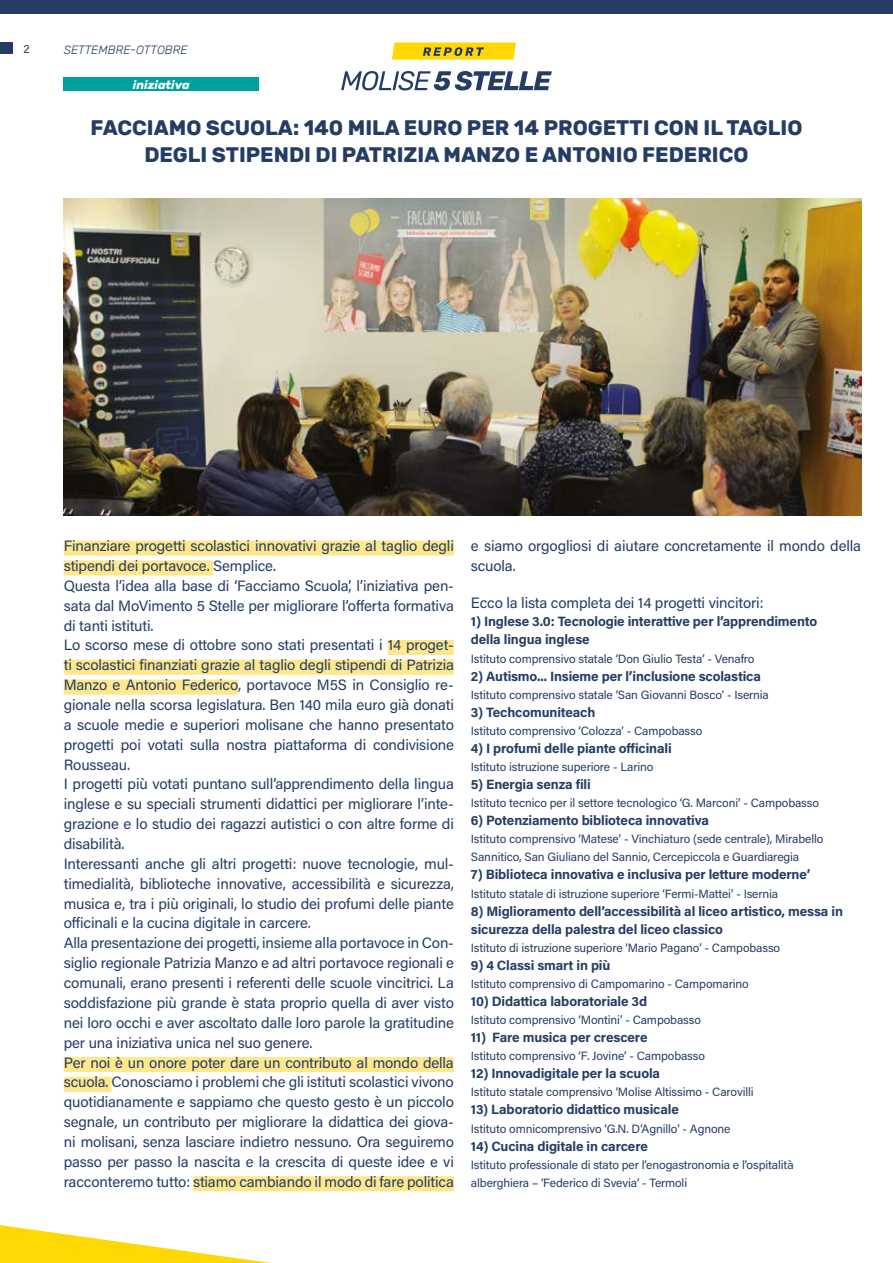
<style>
.page{position:relative;width:893px;height:1263px;background:#fff}
.page>*{position:absolute;margin:0;border:0;box-sizing:border-box;transform-origin:0 0}
.t1{font:700 21px/27px "Rubik";color:#253d65;text-align:center}
.t2{font:15px/19.8px "Acumin Pro";letter-spacing:-.01em;color:#253d65}
.t3{font:700 13.5px/18.1px "Acumin Pro";letter-spacing:-.01em;color:#253d65}
.t4{font:12px/18px "Acumin Pro";letter-spacing:-.01em;color:#253d65}
.t5{font:italic 300 12px "Rubik";color:#253d65}
.t6{font:italic 700 12px "Rubik";color:#fff}
</style>
<div class="page">
<div style="left:0;top:0;width:893px;height:14px;background:#253d65"></div>
<svg style="left:0;top:1225px;width:271px;height:38px"></svg>
<div style="left:0;top:43px;width:13px;height:11px;background:#253d65"></div>
<svg style="left:392px;top:43px;width:124px;height:17px;background:#e6c71a"></svg>
<svg style="left:341px;top:71px;width:211px;height:19px"></svg>
<div style="left:64px;top:541px;width:390px;height:15px;background:#ffe78b"></div>
<div style="left:64px;top:560px;width:149px;height:15px;background:#ffe78b"></div>
<div style="left:388px;top:640px;width:66px;height:15px;background:#ffe78b"></div>
<div style="left:64px;top:660px;width:390px;height:15px;background:#ffe78b"></div>
<div style="left:64px;top:680px;width:174px;height:15px;background:#ffe78b"></div>
<div style="left:64px;top:1057px;width:390px;height:15px;background:#ffe78b"></div>
<div style="left:64px;top:1077px;width:48px;height:15px;background:#ffe78b"></div>
<div style="left:193px;top:1176px;width:261px;height:15px;background:#ffe78b"></div>
<img style="left:64px;top:198px;width:797px;height:318px">
<div style="left:64px;top:77px;width:195px;height:14px;background:#00a19a"></div>
<p class="t4" style="left:23px;top:39px;width:8px">2</p>
<p class="t5" style="left:64px;top:43px;width:125px">SETTEMBRE-OTTOBRE</p>
<p class="t6" style="left:133px;top:77px;width:58px">iniziativa</p>
<h1 class="t1" style="left:90px;top:114px;width:713px">FACCIAMO SCUOLA: 140 MILA EURO PER 14 PROGETTI CON IL TAGLIO<br>DEGLI STIPENDI DI PATRIZIA MANZO E ANTONIO FEDERICO</h1>
<p class="t2" style="left:64px;top:535px;width:392px">Finanziare progetti scolastici innovativi grazie al taglio degli stipendi dei portavoce. Semplice.<br>Questa l’idea alla base di ‘Facciamo Scuola’, l’iniziativa pen&shy;sata dal MoVimento 5 Stelle per migliorare l’offerta formativa di tanti istituti.<br>Lo scorso mese di ottobre sono stati presentati i 14 proget&shy;ti scolastici finanziati grazie al taglio degli stipendi di Patrizia Manzo e Antonio Federico, portavoce M5S in Consiglio re&shy;gionale nella scorsa legislatura. Ben 140 mila euro già donati a scuole medie e superiori molisane che hanno presentato progetti poi votati sulla nostra piattaforma di condivisione Rousseau.<br>I progetti più votati puntano sull’apprendimento della lingua inglese e su speciali strumenti didattici per migliorare l’inte&shy;grazione e lo studio dei ragazzi autistici o con altre forme di disabilità.<br>Interessanti anche gli altri progetti: nuove tecnologie, mul&shy;timedialità, biblioteche innovative, accessibilità e sicurezza, musica e, tra i più originali, lo studio dei profumi delle piante officinali e la cucina digitale in carcere.<br>Alla presentazione dei progetti, insieme alla portavoce in Con&shy;siglio regionale Patrizia Manzo e ad altri portavoce regionali e comunali, erano presenti i referenti delle scuole vincitrici. La soddisfazione più grande è stata proprio quella di aver visto nei loro occhi e aver ascoltato dalle loro parole la gratitudine per una iniziativa unica nel suo genere.<br>Per noi è un onore poter dare un contributo al mondo della scuola. Conosciamo i problemi che gli istituti scolastici vivono quotidianamente e sappiamo che questo gesto è un piccolo segnale, un contributo per migliorare la didattica dei giova&shy;ni molisani, senza lasciare indietro nessuno. Ora seguiremo passo per passo la nascita e la crescita di queste idee e vi racconteremo tutto: stiamo cambiando il modo di fare politica</p>
<p class="t2" style="left:471px;top:535px;width:392px">e siamo orgogliosi di aiutare concretamente il mondo della scuola.</p>
<p class="t2" style="left:471px;top:592px;width:294px">Ecco la lista completa dei 14 progetti vincitori:</p>
<p class="t3" style="left:471px;top:612px;width:348px">1) Inglese 3.0: Tecnologie interattive per l’apprendimento della lingua inglese</p>
<p class="t4" style="left:471px;top:649px;width:285px">Istituto comprensivo statale ‘Don Giulio Testa’ - Venafro</p>
<p class="t3" style="left:471px;top:666px;width:291px">2) Autismo... Insieme per l’inclusione scolastica</p>
<p class="t4" style="left:471px;top:685px;width:299px">Istituto comprensivo statale ‘San Giovanni Bosco’ - Isernia</p>
<p class="t3" style="left:471px;top:702px;width:126px">3) Techcomuniteach</p>
<p class="t4" style="left:471px;top:721px;width:233px">Istituto comprensivo ‘Colozza’ - Campobasso</p>
<p class="t3" style="left:471px;top:738px;width:202px">4) I profumi delle piante officinali</p>
<p class="t4" style="left:471px;top:757px;width:184px">Istituto istruzione superiore - Larino</p>
<p class="t3" style="left:471px;top:775px;width:121px">5) Energia senza fili</p>
<p class="t4" style="left:471px;top:793px;width:350px">Istituto tecnico per il settore tecnologico ‘G. Marconi’ - Campobasso</p>
<p class="t3" style="left:471px;top:811px;width:240px">6) Potenziamento biblioteca innovativa</p>
<p class="t4" style="left:471px;top:830px;width:354px">Istituto comprensivo ‘Matese’ - Vinchiaturo (sede centrale), Mirabello<br>Sannitico, San Giuliano del Sannio, Cercepiccola e Guardiaregia</p>
<p class="t3" style="left:471px;top:865px;width:341px">7) Biblioteca innovativa e inclusiva per letture moderne’</p>
<p class="t4" style="left:471px;top:884px;width:309px">Istituto statale di istruzione superiore ‘Fermi-Mattei’ - Isernia</p>
<p class="t3" style="left:471px;top:901px;width:374px">8) Miglioramento dell’accessibilità al liceo artistico, messa in sicurezza della palestra del liceo classico</p>
<p class="t4" style="left:471px;top:938px;width:311px">Istituto di istruzione superiore ‘Mario Pagano’ - Campobasso</p>
<p class="t3" style="left:471px;top:955px;width:141px">9) 4 Classi smart in più</p>
<p class="t4" style="left:471px;top:974px;width:279px">Istituto comprensivo di Campomarino - Campomarino</p>
<p class="t3" style="left:471px;top:991px;width:178px">10) Didattica laboratoriale 3d</p>
<p class="t4" style="left:471px;top:1010px;width:232px">Istituto comprensivo ‘Montini’ - Campobasso</p>
<p class="t3" style="left:471px;top:1028px;width:178px">11) Fare musica per crescere</p>
<p class="t4" style="left:471px;top:1046px;width:236px">Istituto comprensivo ‘F. Jovine’ - Campobasso</p>
<p class="t3" style="left:471px;top:1064px;width:191px">12) Innovadigitale per la scuola</p>
<p class="t4" style="left:471px;top:1083px;width:284px">Istituto statale comprensivo ‘Molise Altissimo - Carovilli</p>
<p class="t3" style="left:471px;top:1100px;width:209px">13) Laboratorio didattico musicale</p>
<p class="t4" style="left:471px;top:1119px;width:261px">Istituto omnicomprensivo ‘G.N. D’Agnillo’ - Agnone</p>
<p class="t3" style="left:471px;top:1136px;width:178px">14) Cucina digitale in carcere</p>
<p class="t4" style="left:471px;top:1155px;width:324px">Istituto professionale di stato per l’enogastronomia e l’ospitalità alberghiera – ‘Federico di Svevia’ - Termoli</p>
</div>
